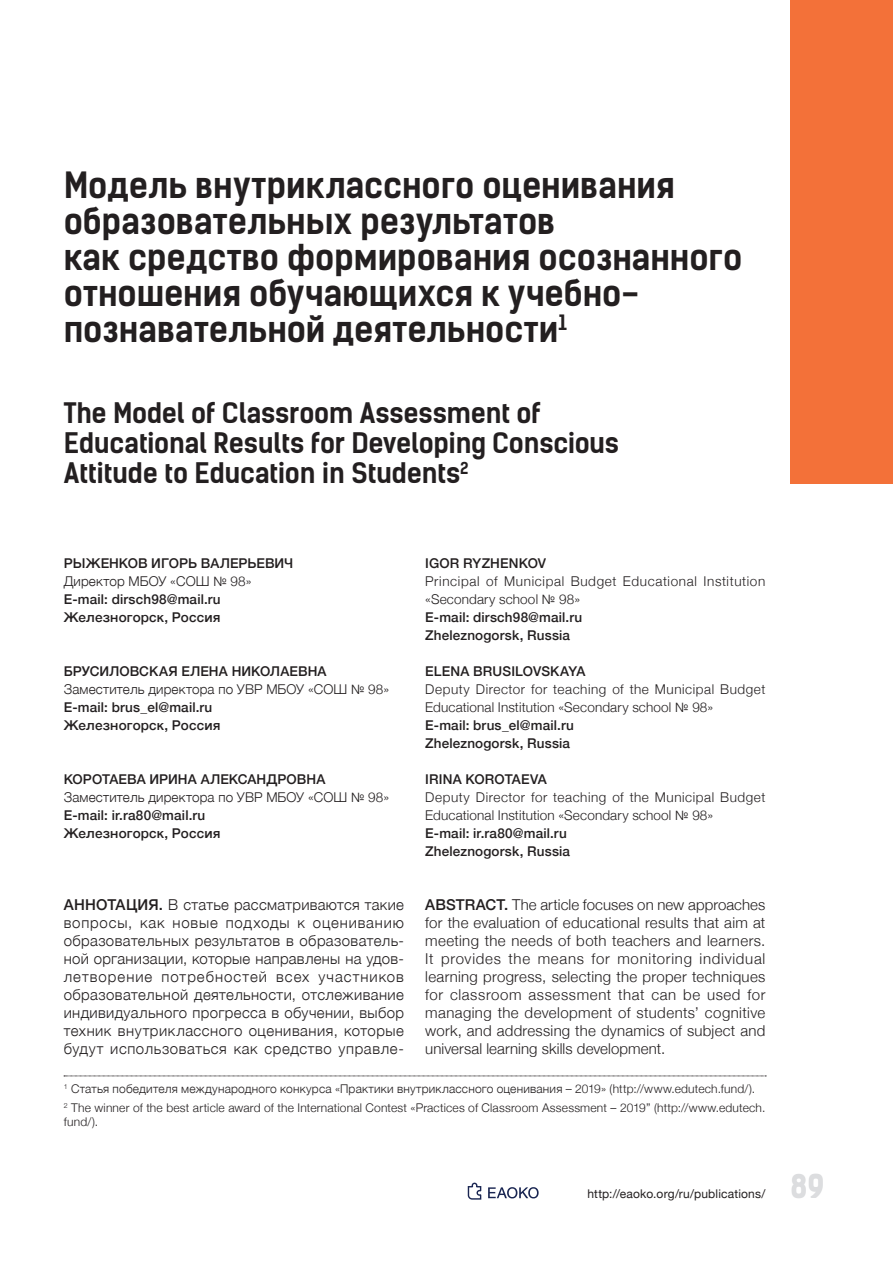
<style>
.page{position:relative;width:893px;height:1263px;background:#fff}
.page>*{position:absolute;margin:0;border:0;box-sizing:border-box;transform-origin:0 0}
.Zag-r{font:34.5px/36px "Kelson Sans Bold RU";color:#231f20}
.t1{font:30px "Kelson Sans Bold RU";color:#dcdddf}
.Zag-en{font:27px/30px "Kelson Sans Bold RU";letter-spacing:-.015em;color:#231f20}
.text{font:300 15px/18px "Helvetica Neue";letter-spacing:.02em;color:#231f20;text-align:justify}
.avtor-dolzhnost{font:500 13.5px "Helvetica Neue";letter-spacing:.015em;color:#231f20}
.avtor-dolzhnost-2{font:300 13.5px/18px "Helvetica Neue";letter-spacing:.015em;color:#231f20}
.avtor-imya{font:500 13.5px "Helvetica Neue";color:#231f20}
.avtor-dolzhnost-3{font:300 13.5px/18px "Helvetica Neue";letter-spacing:.045em;color:#231f20}
.snoska{font:300 12px/14.4px "Helvetica Neue";letter-spacing:.015em;color:#231f20}
.t2{font:12px "Helvetica Neue";letter-spacing:.015em;color:#231f20}
.s1{font-weight:500}
</style>
<div class="page">
<svg style="left:488px;top:1187px;width:51px;height:11px"></svg>
<svg style="left:468px;top:1182px;width:13px;height:17px"></svg>
<div style="left:791px;top:0;width:102px;height:483px;background:#f37139"></div>
<svg style="left:64px;top:1076px;width:702px;height:1px"></svg>
<p class="Zag-r" style="left:64px;top:167px;width:680px">Модель внутриклассного оценивания образовательных результатов<br>как средство формирования осознанного отношения обучающихся к учебно&shy;познавательной деятельности<sup>1</sup></p>
<p class="Zag-en" style="left:64px;top:398px;width:557px">The Model of Classroom Assessment of<br>Educational Results for Developing Conscious<br>Attitude to Education in Students<sup>2</sup></p>
<p class="avtor-imya" style="left:64px;top:552px;width:231px">РЫЖЕНКОВ ИГОРЬ ВАЛЕРЬЕВИЧ</p>
<p class="avtor-dolzhnost-2" style="left:64px;top:571px;width:189px">Директор МБОУ «СОШ № 98»</p>
<p class="avtor-dolzhnost" style="left:64px;top:588px;width:158px">E-mail: dirsch98@mail.ru</p>
<p class="avtor-dolzhnost" style="left:64px;top:606px;width:158px">Железногорск, Россия</p>
<p class="avtor-imya" style="left:64px;top:660px;width:264px">БРУСИЛОВСКАЯ ЕЛЕНА НИКОЛАЕВНА</p>
<p class="avtor-dolzhnost-2" style="left:64px;top:679px;width:327px">Заместитель директора по УВР МБОУ «СОШ № 98»</p>
<p class="avtor-dolzhnost" style="left:64px;top:696px;width:150px">E-mail: brus_el@mail.ru</p>
<p class="avtor-dolzhnost" style="left:64px;top:714px;width:158px">Железногорск, Россия</p>
<p class="avtor-imya" style="left:64px;top:768px;width:263px">КОРОТАЕВА ИРИНА АЛЕКСАНДРОВНА</p>
<p class="avtor-dolzhnost-2" style="left:64px;top:787px;width:327px">Заместитель директора по УВР МБОУ «СОШ № 98»</p>
<p class="avtor-dolzhnost" style="left:64px;top:804px;width:143px">E-mail: ir.ra80@mail.ru</p>
<p class="avtor-dolzhnost" style="left:64px;top:822px;width:158px">Железногорск, Россия</p>
<p class="avtor-imya" style="left:425px;top:552px;width:122px">IGOR RYZHENKOV</p>
<p class="avtor-dolzhnost-3" style="left:425px;top:571px;width:342px">Principal of Municipal Budget Educational Institution «Secondary school № 98»</p>
<p class="avtor-dolzhnost" style="left:425px;top:606px;width:158px">E-mail: dirsch98@mail.ru</p>
<p class="avtor-dolzhnost" style="left:425px;top:624px;width:146px">Zheleznogorsk, Russia</p>
<p class="avtor-dolzhnost" style="left:425px;top:660px;width:162px">ELENA BRUSILOVSKAYA</p>
<p class="avtor-dolzhnost-2" style="left:425px;top:679px;width:342px">Deputy Director for teaching of the Municipal Budget<br>Educational Institution «Secondary school № 98»</p>
<p class="avtor-dolzhnost" style="left:425px;top:714px;width:150px">E-mail: brus_el@mail.ru</p>
<p class="avtor-dolzhnost" style="left:425px;top:732px;width:146px">Zheleznogorsk, Russia</p>
<p class="avtor-imya" style="left:425px;top:768px;width:123px">IRINA KOROTAEVA</p>
<p class="avtor-dolzhnost-2" style="left:425px;top:787px;width:342px">Deputy Director for teaching of the Municipal Budget<br>Educational Institution «Secondary school № 98»</p>
<p class="avtor-dolzhnost" style="left:425px;top:822px;width:143px">E-mail: ir.ra80@mail.ru</p>
<p class="avtor-dolzhnost" style="left:425px;top:840px;width:146px">Zheleznogorsk, Russia</p>
<p class="text" style="left:64px;top:895px;width:342px"><span class="s1">АННОТАЦИЯ.</span> В статье рассматриваются такие вопросы, как новые подходы к оцениванию образовательных результатов в образователь&shy;ной организации, которые направлены на удов&shy;летворение потребностей всех участников образовательной деятельности, отслеживание индивидуального прогресса в обучении, выбор техник внутриклассного оценивания, которые будут использоваться как средство управле-</p>
<p class="text" style="left:425px;top:895px;width:342px"><span class="s1">ABSTRACT.</span> The article focuses on new approaches for the evaluation of educational results that aim at meeting the needs of both teachers and learners.<br>It provides the means for monitoring individual learning progress, selecting the proper techniques for classroom assessment that can be used for managing the development of students’ cognitive work, and addressing the dynamics of subject and universal learning skills development.</p>
<p class="snoska" style="left:64px;top:1081px;width:693px"><sup>1</sup> Статья победителя международного конкурса «Практики внутриклассного оценивания – 2019» (http://www.edutech.fund/).</p>
<p class="snoska" style="left:64px;top:1099px;width:703px"><sup>2</sup> The winner of the best article award of the International Contest «Practices of Classroom Assessment – 2019” (http://www.edutech. fund/).</p>
<p class="t2" style="left:587px;top:1185px;width:180px">http://eaoko.org/ru/publications/</p>
<p class="t1" style="left:791px;top:1168px;width:35px">89</p>
</div>
